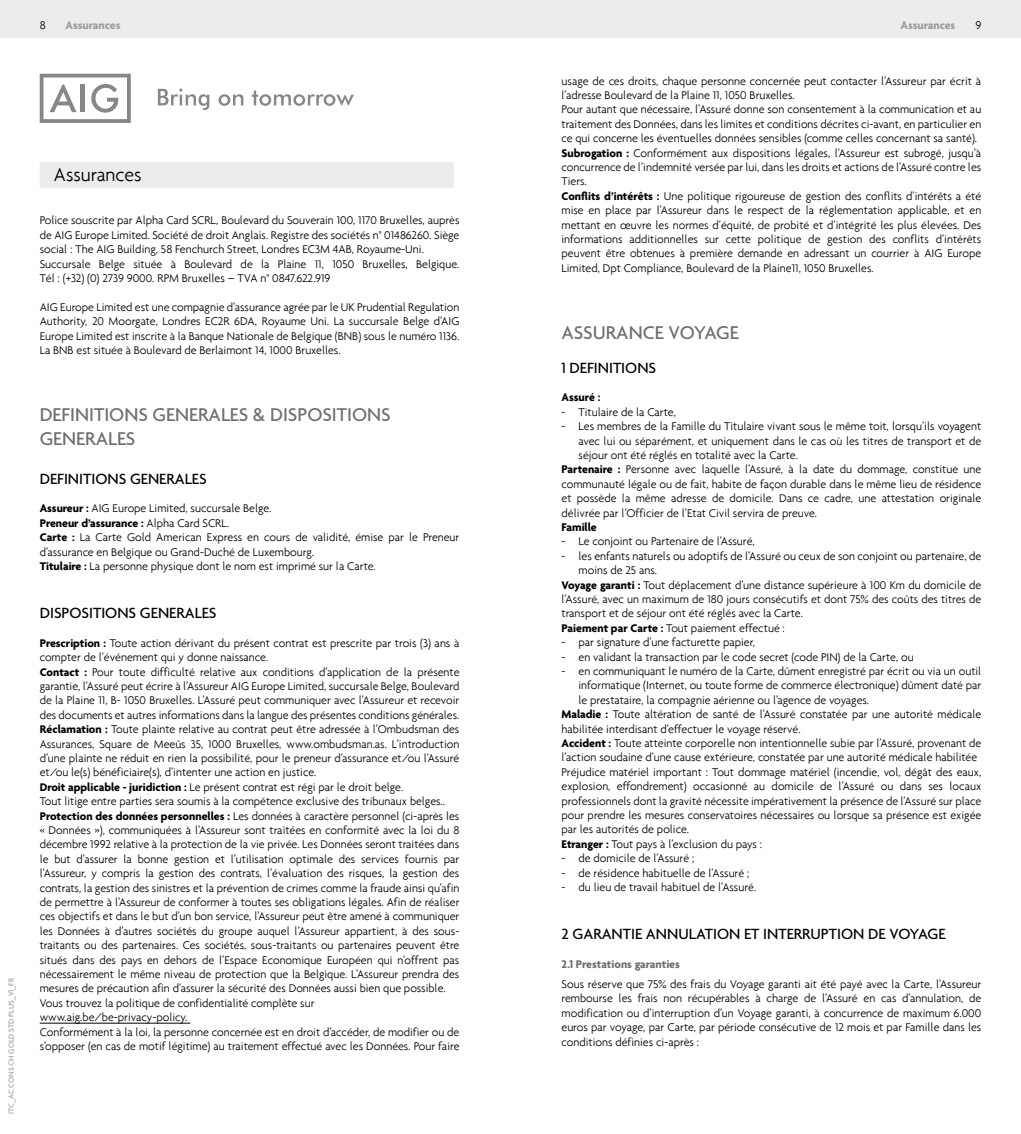
<style>
.page{position:relative;width:1021px;height:1134px;background:#fff}
.page>*{position:absolute;margin:0;border:0;box-sizing:border-box;transform-origin:0 0}
.t1{font:500 20px/24px "Agenda";color:#6f6f6e}
.t2{font:300 20px "Agenda";color:#000}
.t3{font:500 16px "Agenda";color:#000}
.t4{font:300 12px/14.4px "Agenda";color:#000}
.t5{font:700 12px "Agenda";color:#6f6f6e}
.t6{font:700 12px "Agenda";color:#9c9d9d}
.t7{font:700 12px "Agenda";color:#000}
.t8{font:500 8px "Agenda";color:#9c9d9d}
.s1{font-weight:700}
</style>
<div class="page">
<div style="left:0;top:0;width:1020px;height:37px;background:#ececed"></div>
<div style="left:40px;top:162px;width:414px;height:26px;background:#ececed"></div>
<hr style="left:40px;top:1023px;width:150px;height:1px;background:#000">
<svg style="left:40px;top:74px;width:91px;height:49px"></svg>
<svg style="left:158px;top:88px;width:51px;height:22px"></svg>
<svg style="left:218px;top:94px;width:25px;height:12px"></svg>
<svg style="left:252px;top:91px;width:102px;height:15px"></svg>
<p class="t8" style="left:7px;top:1114px;width:137px;rotate:-90deg">ITC_AC CONS CH GOLD STD PLUS_V1_FR</p>
<p class="t4" style="left:40px;top:17px;width:7px">8</p>
<p class="t6" style="left:66px;top:18px;width:56px">Assurances</p>
<p class="t6" style="left:900px;top:18px;width:56px">Assurances</p>
<p class="t4" style="left:975px;top:17px;width:7px">9</p>
<h1 class="t2" style="left:54px;top:163px;width:89px">Assurances</h1>
<p class="t4" style="left:40px;top:213px;width:421px">Police souscrite par Alpha Card SCRL, Boulevard du Souverain 100, 1170 Bruxelles, auprès de AIG Europe Limited. Société de droit Anglais. Registre des sociétés n° 01486260. Siège social : The AIG Building, 58 Fenchurch Street, Londres EC3M 4AB, Royaume-Uni.<br>Succursale Belge située à Boulevard de la Plaine 11, 1050 Bruxelles, Belgique.<br>Tél : (+32) (0) 2739 9000. RPM Bruxelles – TVA n° 0847.622.919</p>
<p class="t4" style="left:40px;top:299px;width:421px;text-align:justify">AIG Europe Limited est une compagnie d’assurance agrée par le UK Prudential Regulation Authority, 20 Moorgate, Londres EC2R 6DA, Royaume Uni. La succursale Belge d’AIG Europe Limited est inscrite à la Banque Nationale de Belgique (BNB) sous le numéro 1136.<br>La BNB est située à Boulevard de Berlaimont 14, 1000 Bruxelles.</p>
<h1 class="t1" style="left:40px;top:404px;width:352px">DEFINITIONS GENERALES &amp; DISPOSITIONS<br>GENERALES</h1>
<h2 class="t3" style="left:40px;top:470px;width:168px">DEFINITIONS GENERALES</h2>
<p class="t4" style="left:40px;top:501px;width:421px"><span class="s1">Assureur :</span> AIG Europe Limited, succursale Belge.<br><span class="s1">Preneur d’assurance :</span> Alpha Card SCRL.<br><span class="s1">Carte :</span> La Carte Gold American Express en cours de validité, émise par le Preneur d’assurance en Belgique ou Grand-Duché de Luxembourg.<br><span class="s1">Titulaire :</span> La personne physique dont le nom est imprimé sur la Carte.</p>
<h2 class="t3" style="left:40px;top:604px;width:178px">DISPOSITIONS GENERALES</h2>
<p class="t4" style="left:40px;top:635px;width:421px"><span class="s1">Prescription :</span> Toute action dérivant du présent contrat est prescrite par trois (3) ans à compter de l’événement qui y donne naissance.<br><span class="s1">Contact :</span> Pour toute difficulté relative aux conditions d’application de la présente garantie, l’Assuré peut écrire à l’Assureur AIG Europe Limited, succursale Belge, Boulevard de la Plaine 11, B- 1050 Bruxelles. L’Assuré peut communiquer avec l’Assureur et recevoir des documents et autres informations dans la langue des présentes conditions générales.<br><span class="s1">Réclamation :</span> Toute plainte relative au contrat peut être adressée à l’Ombudsman des Assurances, Square de Meeûs 35, 1000 Bruxelles, www.ombudsman.as. L’introduction d’une plainte ne réduit en rien la possibilité, pour le preneur d’assurance et/ou l’Assuré et/ou le(s) bénéficiaire(s), d’intenter une action en justice.<br><span class="s1">Droit applicable - juridiction :</span> Le présent contrat est régi par le droit belge.<br>Tout litige entre parties sera soumis à la compétence exclusive des tribunaux belges..<br><span class="s1">Protection des données personnelles :</span> Les données à caractère personnel (ci-après les « Données »), communiquées à l’Assureur sont traitées en conformité avec la loi du 8 décembre 1992 relative à la protection de la vie privée. Les Données seront traitées dans le but d’assurer la bonne gestion et l’utilisation optimale des services fournis par l’Assureur, y compris la gestion des contrats, l’évaluation des risques, la gestion des contrats, la gestion des sinistres et la prévention de crimes comme la fraude ainsi qu’afin de permettre à l’Assureur de conformer à toutes ses obligations légales. Afin de réaliser ces objectifs et dans le but d’un bon service, l’Assureur peut être amené à communiquer les Données à d’autres sociétés du groupe auquel l’Assureur appartient, à des sous&shy;traitants ou des partenaires. Ces sociétés, sous-traitants ou partenaires peuvent être situés dans des pays en dehors de l’Espace Economique Européen qui n’offrent pas nécessairement le même niveau de protection que la Belgique. L’Assureur prendra des mesures de précaution afin d’assurer la sécurité des Données aussi bien que possible.<br>Vous trouvez la politique de confidentialité complète sur www.aig.be/be-privacy-policy.<br>Conformément à la loi, la personne concernée est en droit d’accéder, de modifier ou de s’opposer (en cas de motif légitime) au traitement effectué avec les Données. Pour faire</p>
<p class="t4" style="left:561px;top:73px;width:421px">usage de ces droits, chaque personne concernée peut contacter l’Assureur par écrit à l’adresse Boulevard de la Plaine 11, 1050 Bruxelles.<br>Pour autant que nécessaire, l’Assuré donne son consentement à la communication et au traitement des Données, dans les limites et conditions décrites ci-avant, en particulier en ce qui concerne les éventuelles données sensibles (comme celles concernant sa santé).<br><span class="s1">Subrogation :</span> Conformément aux dispositions légales, l’Assureur est subrogé, jusqu’à concurrence de l’indemnité versée par lui, dans les droits et actions de l’Assuré contre les Tiers.<br><span class="s1">Conflits d’intérêts :</span> Une politique rigoureuse de gestion des conflits d’intérêts a été mise en place par l’Assureur dans le respect de la réglementation applicable, et en mettant en œuvre les normes d’équité, de probité et d’intégrité les plus élevées. Des informations additionnelles sur cette politique de gestion des conflits d’intérêts peuvent être obtenues à première demande en adressant un courrier à AIG Europe Limited, Dpt Compliance, Boulevard de la Plaine11, 1050 Bruxelles.</p>
<h1 class="t1" style="left:561px;top:322px;width:179px">ASSURANCE VOYAGE</h1>
<h2 class="t3" style="left:561px;top:359px;width:96px">1 DEFINITIONS</h2>
<p class="t7" style="left:561px;top:391px;width:40px">Assuré :</p>
<p class="t4" style="left:561px;top:405px;width:116px">- Titulaire de la Carte,</p>
<p class="t4" style="left:561px;top:419px;width:421px">- Les membres de la Famille du Titulaire vivant sous le même toit, lorsqu’ils voyagent</p>
<p class="t4" style="left:578px;top:433px;width:404px">avec lui ou séparément, et uniquement dans le cas où les titres de transport et de</p>
<p class="t4" style="left:578px;top:448px;width:221px">séjour ont été réglés en totalité avec la Carte.</p>
<p class="t4" style="left:561px;top:462px;width:421px"><span class="s1">Partenaire :</span> Personne avec laquelle l’Assuré, à la date du dommage, constitue une</p>
<p class="t4" style="left:561px;top:477px;width:421px">communauté légale ou de fait, habite de façon durable dans le même lieu de résidence</p>
<p class="t4" style="left:561px;top:491px;width:421px">et possède la même adresse de domicile. Dans ce cadre, une attestation originale</p>
<p class="t4" style="left:561px;top:505px;width:257px">délivrée par l’Officier de l’Etat Civil servira de preuve.</p>
<p class="t7" style="left:561px;top:521px;width:37px">Famille</p>
<p class="t4" style="left:561px;top:534px;width:195px">- Le conjoint ou Partenaire de l’Assuré,</p>
<p class="t4" style="left:561px;top:549px;width:421px">- les enfants naturels ou adoptifs de l’Assuré ou ceux de son conjoint ou partenaire, de</p>
<p class="t4" style="left:578px;top:563px;width:80px">moins de 25 ans.</p>
<p class="t4" style="left:561px;top:577px;width:421px"><span class="s1">Voyage garanti :</span> Tout déplacement d’une distance supérieure à 100 Km du domicile de</p>
<p class="t4" style="left:561px;top:592px;width:421px">l’Assuré, avec un maximum de 180 jours consécutifs et dont 75% des coûts des titres de</p>
<p class="t4" style="left:561px;top:606px;width:243px">transport et de séjour ont été réglés avec la Carte.</p>
<p class="t4" style="left:561px;top:621px;width:225px"><span class="s1">Paiement par Carte :</span> Tout paiement effectué :</p>
<p class="t4" style="left:561px;top:635px;width:195px">- par signature d’une facturette papier,</p>
<p class="t4" style="left:561px;top:649px;width:354px">- en validant la transaction par le code secret (code PIN) de la Carte, ou</p>
<p class="t4" style="left:561px;top:664px;width:421px">- en communiquant le numéro de la Carte, dûment enregistré par écrit ou via un outil</p>
<p class="t4" style="left:578px;top:678px;width:404px">informatique (Internet, ou toute forme de commerce électronique) dûment daté par</p>
<p class="t4" style="left:578px;top:693px;width:292px">le prestataire, la compagnie aérienne ou l’agence de voyages.</p>
<p class="t4" style="left:561px;top:707px;width:421px"><span class="s1">Maladie :</span> Toute altération de santé de l’Assuré constatée par une autorité médicale</p>
<p class="t4" style="left:561px;top:721px;width:240px">habilitée interdisant d’effectuer le voyage réservé.</p>
<p class="t4" style="left:561px;top:736px;width:421px"><span class="s1">Accident :</span> Toute atteinte corporelle non intentionnelle subie par l’Assuré, provenant de</p>
<p class="t4" style="left:561px;top:750px;width:417px">l’action soudaine d’une cause extérieure, constatée par une autorité médicale habilitée</p>
<p class="t4" style="left:561px;top:765px;width:421px">Préjudice matériel important : Tout dommage matériel (incendie, vol, dégât des eaux,</p>
<p class="t4" style="left:561px;top:779px;width:421px">explosion, effondrement) occasionné au domicile de l’Assuré ou dans ses locaux</p>
<p class="t4" style="left:561px;top:793px;width:421px">professionnels dont la gravité nécessite impérativement la présence de l’Assuré sur place</p>
<p class="t4" style="left:561px;top:808px;width:421px">pour prendre les mesures conservatoires nécessaires ou lorsque sa présence est exigée</p>
<p class="t4" style="left:561px;top:822px;width:129px">par les autorités de police.</p>
<p class="t4" style="left:561px;top:837px;width:202px"><span class="s1">Etranger :</span> Tout pays à l’exclusion du pays :</p>
<p class="t4" style="left:561px;top:851px;width:134px">- de domicile de l’Assuré ;</p>
<p class="t4" style="left:561px;top:865px;width:189px">- de résidence habituelle de l’Assuré ;</p>
<p class="t4" style="left:561px;top:880px;width:196px">- du lieu de travail habituel de l’Assuré.</p>
<h2 class="t3" style="left:561px;top:925px;width:385px">2 GARANTIE ANNULATION ET INTERRUPTION DE VOYAGE</h2>
<p class="t5" style="left:561px;top:957px;width:120px">2.1 Prestations garanties</p>
<p class="t4" style="left:561px;top:977px;width:421px;text-align:justify">Sous réserve que 75% des frais du Voyage garanti ait été payé avec la Carte, l’Assureur rembourse les frais non récupérables à charge de l’Assuré en cas d’annulation, de modification ou d’interruption d’un Voyage garanti, à concurrence de maximum 6.000 euros par voyage, par Carte, par période consécutive de 12 mois et par Famille dans les conditions définies ci-après :</p>
</div>
